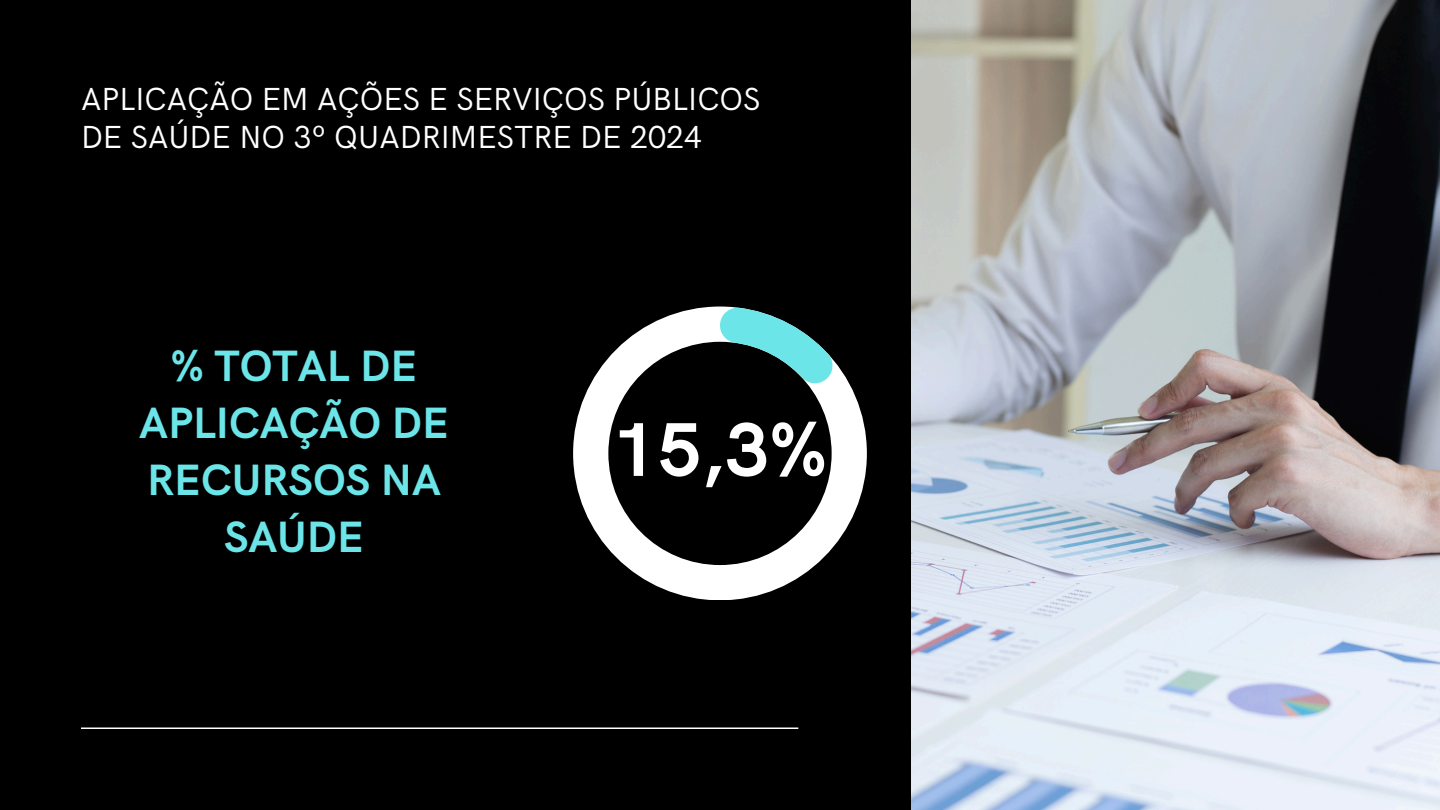
<style>
.page{position:relative;width:1440px;height:810px;background:#000}
.page>*{position:absolute;margin:0;border:0;box-sizing:border-box;transform-origin:0 0}
.t1{font:700 76.4px "HK Grotesk";color:#fff}
.t2{font:700 44px/57px "HK Grotesk";color:#6ce5e8;text-align:center}
.t3{font:32px/38.2px "HK Grotesk";color:#fff}
</style>
<div class="page">
<img style="left:911px;top:0;width:529px;height:810px">
<svg style="left:573px;top:307px;width:294px;height:293px"></svg>
<svg style="left:719px;top:308px;width:115px;height:75px"></svg>
<hr style="left:81px;top:728px;width:717px;height:1px;background:#fff">
<p class="t3" style="left:81px;top:81px;width:681px">APLICAÇÃO EM AÇÕES E SERVIÇOS PÚBLICOS<br>DE SAÚDE NO 3º QUADRIMESTRE DE 2024</p>
<h1 class="t2" style="left:139px;top:339px;width:311px">% TOTAL DE<br>APLICAÇÃO DE<br>RECURSOS NA<br>SAÚDE</h1>
<h1 class="t1" style="left:613px;top:407px;width:215px">15,3%</h1>
</div>
